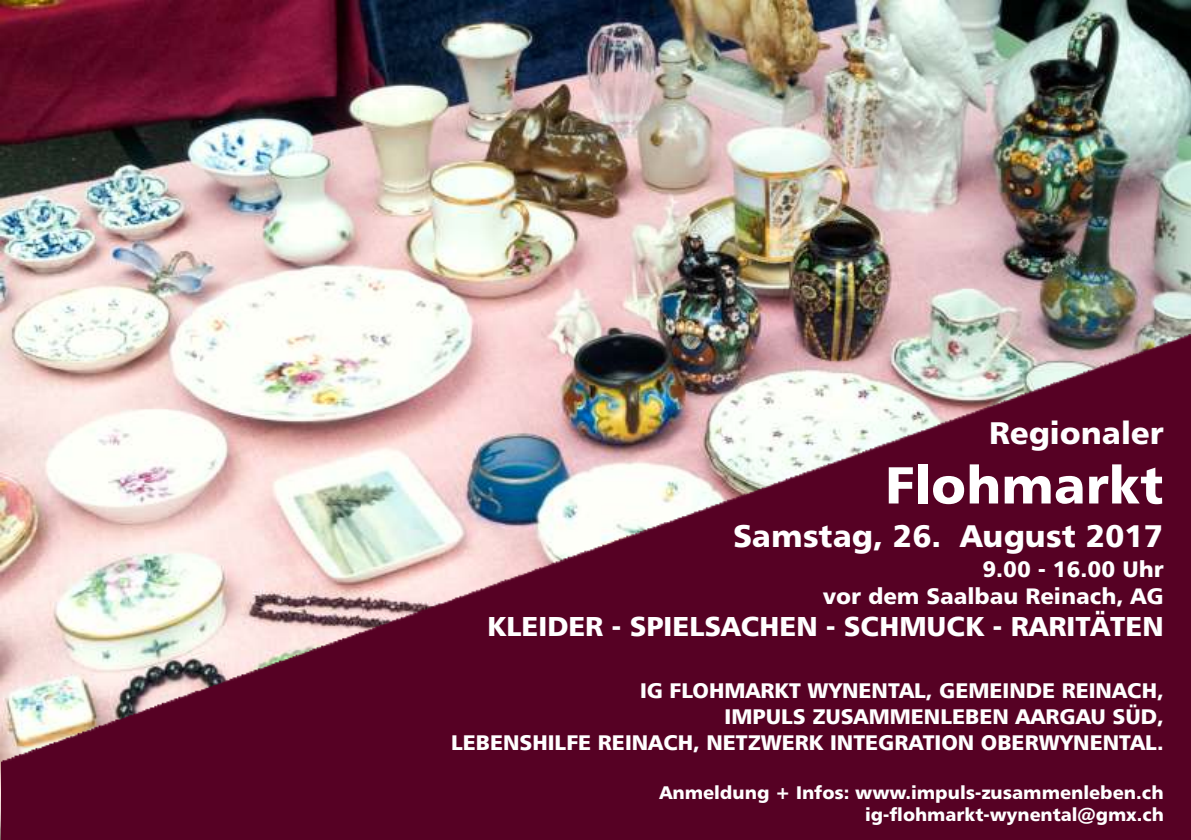
<style>
.page{position:relative;width:1191px;height:840px;background:#fff}
.page>*{position:absolute;margin:0;border:0;box-sizing:border-box;transform-origin:0 0}
.t1{font:52px "Humanist 777 BT Black B";color:#fff}
.t2{font:31.2px "Humanist 777 BT Black B";color:#fff}
.t3{font:27.4px "Humanist 777 BT Black B";color:#fff}
.t4{font:22.4px/27.4px "Humanist 777 BT Black B";color:#fff;text-align:right}
.t5{font:21.2px/26px "Humanist 777 BT Black B";color:#fff;text-align:right}
.t6{font:18.2px/22.6px "Humanist 777 BT Black B";color:#fff;text-align:right}
</style>
<div class="page">
<img style="left:0;top:1px;width:1191px;height:838px">
<img style="left:2px;top:334px;width:1189px;height:505px">
<h2 class="t2" style="left:989px;top:420px;width:176px">Regionaler</h2>
<h1 class="t1" style="left:885px;top:463px;width:280px">Flohmarkt</h1>
<h2 class="t2" style="left:733px;top:523px;width:432px">Samstag, 26. August 2017</h2>
<p class="t4" style="left:823px;top:556px;width:342px">9.00 - 16.00 Uhr<br>vor dem Saalbau Reinach, AG</p>
<p class="t3" style="left:487px;top:615px;width:677px">KLEIDER - SPIELSACHEN - SCHMUCK - RARITÄTEN</p>
<p class="t5" style="left:451px;top:678px;width:714px">IG FLOHMARKT WYNENTAL, GEMEINDE REINACH,<br>IMPULS ZUSAMMENLEBEN AARGAU SÜD,<br>LEBENSHILFE REINACH, NETZWERK INTEGRATION OBERWYNENTAL.</p>
<p class="t6" style="left:659px;top:782px;width:506px">Anmeldung + Infos: www.impuls-zusammenleben.ch ig-flohmarkt-wynental@gmx.ch</p>
</div>
